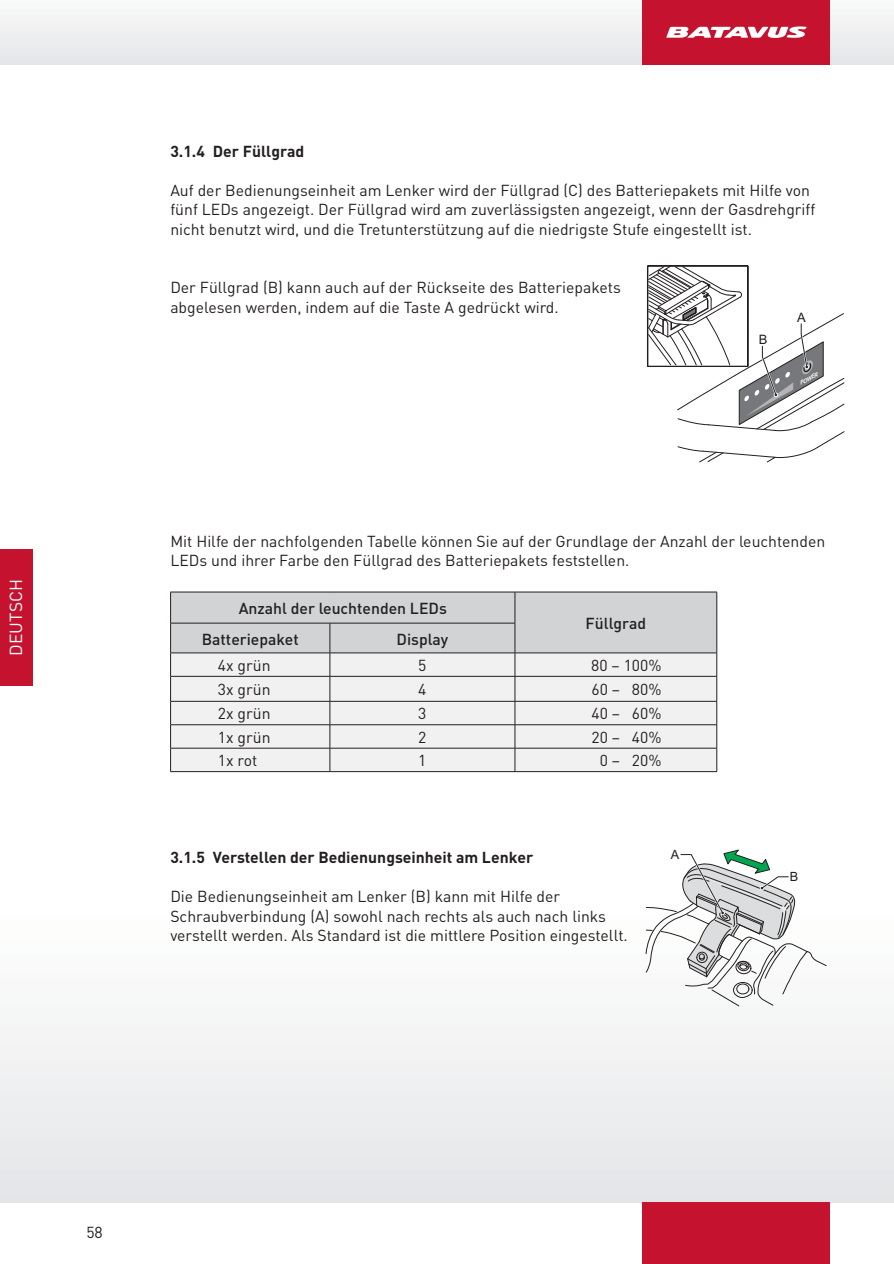
<style>
.page{position:relative;width:894px;height:1264px;background:#fff}
.page>*{position:absolute;margin:0;border:0;box-sizing:border-box;transform-origin:0 0}
.t1{font:17.25px "DIN";letter-spacing:.005em;color:#fff}
.t2{font:15.75px/19.5px "DIN";color:#231f20}
.t3{font:700 15.75px "DIN";color:#231f20}
.t4{font:500 15.75px "DIN";color:#231f20}
.t5{font:12.9px "Arial";color:#231f20}
.t6{font:12.75px "Arial";color:#231f20}
.t7{font:italic 5.55px "Arial Rounded MT Bold";color:#fff}
</style>
<div class="page">
<div style="left:0;top:0;width:894px;height:64px;background:#f0f0f1"></div>
<div style="left:0;top:894px;width:894px;height:307px;background:linear-gradient(to bottom,#fff,#e4e5e8)"></div>
<div style="left:872px;top:894px;width:22px;height:307px;background:linear-gradient(to bottom,#fff,#e4e5e8)"></div>
<div style="left:642px;top:1201px;width:187px;height:62px;background:#c4122f"></div>
<div style="left:642px;top:0;width:187px;height:64px;background:#c4122f"></div>
<svg style="left:666px;top:26px;width:140px;height:12px"></svg>
<hr style="left:170px;top:591px;width:160px;height:1px;background:#231f20">
<hr style="left:330px;top:591px;width:387px;height:1px;background:#231f20">
<svg style="left:170px;top:592px;width:547px;height:179px"></svg>
<hr style="left:170px;top:771px;width:547px;height:1px;background:#231f20">
<svg style="left:647px;top:265px;width:197px;height:197px"></svg>
<svg style="left:645px;top:849px;width:181px;height:157px"></svg>
<div style="left:0;top:549px;width:32px;height:136px;background:#c4122f"></div>
<p class="t1" style="left:10px;top:655px;width:78px;rotate:-90deg">DEUTSCH</p>
<p class="t3" style="left:170px;top:145px;width:135px">3.1.4 Der Füllgrad</p>
<p class="t2" style="left:170px;top:182px;width:646px">Auf der Bedienungseinheit am Lenker wird der Füllgrad (C) des Batteriepakets mit Hilfe von fünf LEDs angezeigt. Der Füllgrad wird am zuverlässigsten angezeigt, wenn der Gasdrehgriff nicht benutzt wird, und die Tretunterstützung auf die niedrigste Stufe eingestellt ist.</p>
<p class="t2" style="left:170px;top:279px;width:452px">Der Füllgrad (B) kann auch auf der Rückseite des Batteriepakets abgelesen werden, indem auf die Taste A gedrückt wird.</p>
<p class="t5" style="left:758px;top:332px;width:10px">B</p>
<p class="t5" style="left:797px;top:309px;width:10px">A</p>
<p class="t7" style="left:798px;top:380px;width:21px;rotate:-28deg">POWER</p>
<p class="t2" style="left:170px;top:533px;width:656px">Mit Hilfe der nachfolgenden Tabelle können Sie auf der Grundlage der Anzahl der leuchtenden<br>LEDs und ihrer Farbe den Füllgrad des Batteriepakets feststellen.</p>
<p class="t4" style="left:239px;top:602px;width:210px">Anzahl der leuchtenden LEDs</p>
<p class="t4" style="left:585px;top:617px;width:62px">Füllgrad</p>
<p class="t4" style="left:202px;top:633px;width:98px">Batteriepaket</p>
<p class="t4" style="left:396px;top:633px;width:53px">Display</p>
<p class="t2" style="left:218px;top:657px;width:54px">4x grün</p>
<p class="t2" style="left:418px;top:657px;width:10px">5</p>
<p class="t2" style="left:591px;top:657px;width:72px">80 – 100%</p>
<p class="t2" style="left:218px;top:681px;width:54px">3x grün</p>
<p class="t2" style="left:418px;top:681px;width:10px">4</p>
<p class="t2" style="left:591px;top:681px;width:71px">60 – 80%</p>
<p class="t2" style="left:218px;top:705px;width:54px">2x grün</p>
<p class="t2" style="left:418px;top:705px;width:10px">3</p>
<p class="t2" style="left:591px;top:705px;width:71px">40 – 60%</p>
<p class="t2" style="left:218px;top:729px;width:54px">1x grün</p>
<p class="t2" style="left:418px;top:729px;width:10px">2</p>
<p class="t2" style="left:591px;top:729px;width:71px">20 – 40%</p>
<p class="t2" style="left:218px;top:752px;width:41px">1x rot</p>
<p class="t2" style="left:418px;top:752px;width:10px">1</p>
<p class="t2" style="left:599px;top:752px;width:63px">0 – 20%</p>
<p class="t3" style="left:170px;top:852px;width:364px">3.1.5 Verstellen der Bedienungseinheit am Lenker</p>
<p class="t2" style="left:170px;top:888px;width:459px">Die Bedienungseinheit am Lenker (B) kann mit Hilfe der<br>Schraubverbindung (A) sowohl nach rechts als auch nach links verstellt werden. Als Standard ist die mittlere Position eingestellt.</p>
<p class="t6" style="left:671px;top:847px;width:10px">A</p>
<p class="t6" style="left:789px;top:869px;width:10px">B</p>
<p class="t2" style="left:86px;top:1224px;width:18px">58</p>
</div>
